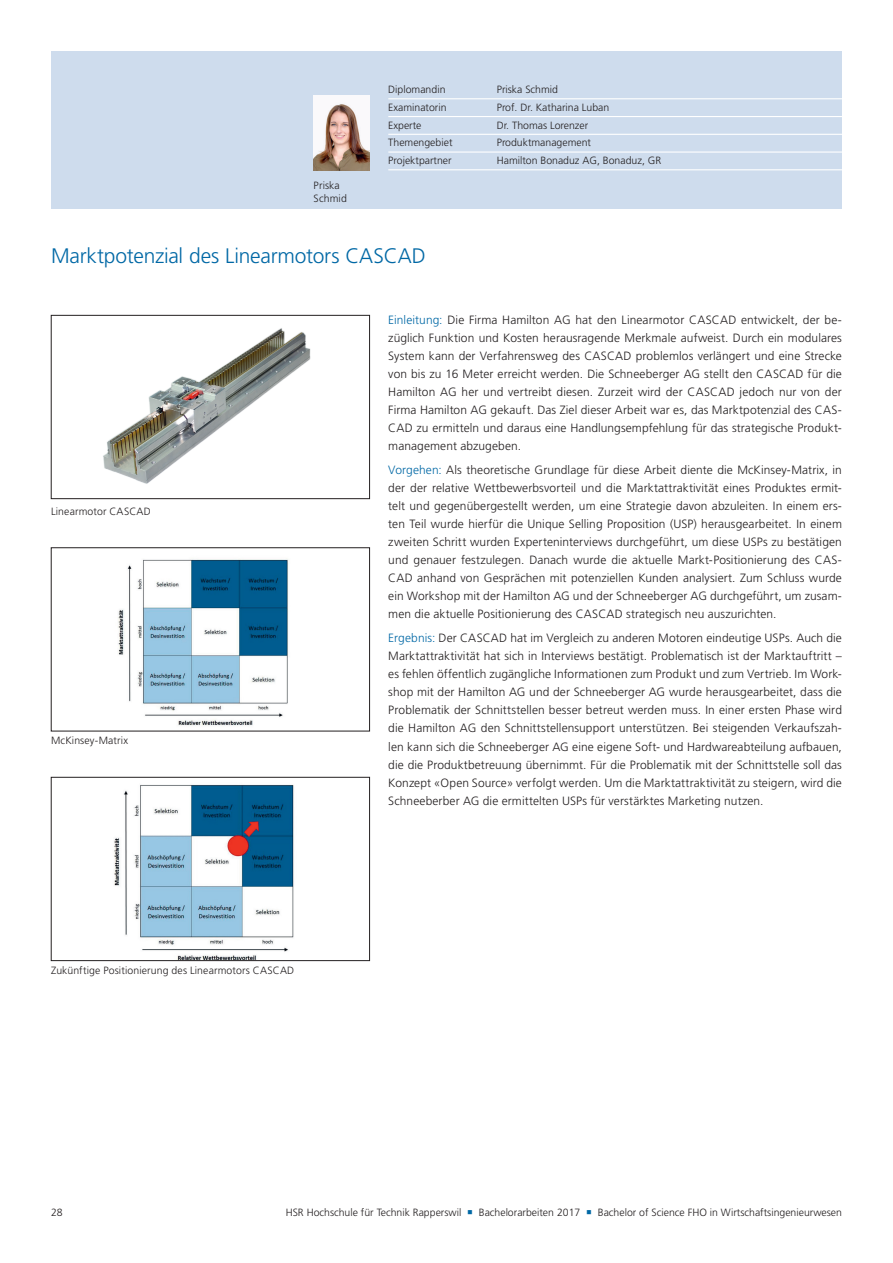
<style>
.page{position:relative;width:893px;height:1263px;background:#fff}
.page>*{position:absolute;margin:0;border:0;box-sizing:border-box;transform-origin:0 0}
.t1{font:300 21px "Frutiger LT Pro";letter-spacing:-.01em;color:#0068a5}
.t2{font:300 12px/18px "Frutiger LT Pro";letter-spacing:.005em;color:#231f20;text-align:justify}
.t3{font:300 10.5px/13.5px "Frutiger LT Pro";color:#231f20}
.s1{color:#0068a5}
</style>
<div class="page">
<div style="left:51px;top:51px;width:791px;height:157px;background:#cedced"></div>
<img style="left:103px;top:328px;width:208px;height:156px">
<div style="left:51px;top:315px;width:319px;height:184px;border:1px solid #231f20"></div>
<img style="left:118px;top:559px;width:171px;height:167px">
<div style="left:51px;top:547px;width:319px;height:184px;border:1px solid #231f20"></div>
<img style="left:114px;top:785px;width:180px;height:174px">
<div style="left:51px;top:777px;width:319px;height:184px;border:1px solid #231f20"></div>
<hr style="left:388px;top:98px;width:454px;height:1px;background:#fff">
<hr style="left:388px;top:116px;width:454px;height:1px;background:#fff">
<hr style="left:388px;top:134px;width:454px;height:1px;background:#fff">
<hr style="left:388px;top:151px;width:454px;height:2px;background:#fff">
<hr style="left:388px;top:169px;width:454px;height:1px;background:#fff">
<img style="left:314px;top:95px;width:56px;height:75px">
<p class="t3" style="left:314px;top:178px;width:35px">Priska<br>Schmid</p>
<p class="t3" style="left:388px;top:83px;width:59px">Diplomandin</p>
<p class="t3" style="left:497px;top:83px;width:63px">Priska Schmid</p>
<p class="t3" style="left:388px;top:101px;width:60px">Examinatorin</p>
<p class="t3" style="left:497px;top:101px;width:114px">Prof. Dr. Katharina Luban</p>
<p class="t3" style="left:388px;top:118px;width:35px">Experte</p>
<p class="t3" style="left:497px;top:118px;width:93px">Dr. Thomas Lorenzer</p>
<p class="t3" style="left:388px;top:136px;width:66px">Themengebiet</p>
<p class="t3" style="left:497px;top:136px;width:96px">Produktmanagement</p>
<p class="t3" style="left:388px;top:154px;width:65px">Projektpartner</p>
<p class="t3" style="left:497px;top:154px;width:166px">Hamilton Bonaduz AG, Bonaduz, GR</p>
<h1 class="t1" style="left:51px;top:243px;width:376px">Marktpotenzial des Linearmotors CASCAD</h1>
<p class="t3" style="left:51px;top:504px;width:101px">Linearmotor CASCAD</p>
<p class="t3" style="left:51px;top:734px;width:78px">McKinsey-Matrix</p>
<p class="t3" style="left:51px;top:963px;width:245px">Zukünftige Positionierung des Linearmotors CASCAD</p>
<p class="t2" style="left:388px;top:311px;width:455px"><span class="s1">Einleitung:</span> Die Firma Hamilton AG hat den Linearmotor CASCAD entwickelt, der be&shy;züglich Funktion und Kosten herausragende Merkmale aufweist. Durch ein modulares System kann der Verfahrensweg des CASCAD problemlos verlängert und eine Strecke von bis zu 16 Meter erreicht werden. Die Schneeberger AG stellt den CASCAD für die Hamilton AG her und vertreibt diesen. Zurzeit wird der CASCAD jedoch nur von der Firma Hamilton AG gekauft. Das Ziel dieser Arbeit war es, das Marktpotenzial des CAS-CAD zu ermitteln und daraus eine Handlungsempfehlung für das strategische Produkt&shy;management abzugeben.</p>
<p class="t2" style="left:388px;top:461px;width:455px"><span class="s1">Vorgehen:</span> Als theoretische Grundlage für diese Arbeit diente die McKinsey-Matrix, in der der relative Wettbewerbsvorteil und die Marktattraktivität eines Produktes ermit&shy;telt und gegenübergestellt werden, um eine Strategie davon abzuleiten. In einem ers&shy;ten Teil wurde hierfür die Unique Selling Proposition (USP) herausgearbeitet. In einem zweiten Schritt wurden Experteninterviews durchgeführt, um diese USPs zu bestätigen und genauer festzulegen. Danach wurde die aktuelle Markt-Positionierung des CAS-CAD anhand von Gesprächen mit potenziellen Kunden analysiert. Zum Schluss wurde ein Workshop mit der Hamilton AG und der Schneeberger AG durchgeführt, um zusam&shy;men die aktuelle Positionierung des CASCAD strategisch neu auszurichten.</p>
<p class="t2" style="left:388px;top:629px;width:455px"><span class="s1">Ergebnis:</span> Der CASCAD hat im Vergleich zu anderen Motoren eindeutige USPs. Auch die Marktattraktivität hat sich in Interviews bestätigt. Problematisch ist der Marktauftritt – es fehlen öffentlich zugängliche Informationen zum Produkt und zum Vertrieb. Im Work&shy;shop mit der Hamilton AG und der Schneeberger AG wurde herausgearbeitet, dass die Problematik der Schnittstellen besser betreut werden muss. In einer ersten Phase wird die Hamilton AG den Schnittstellensupport unterstützen. Bei steigenden Verkaufszah&shy;len kann sich die Schneeberger AG eine eigene Soft- und Hardwareabteilung aufbauen, die die Produktbetreuung übernimmt. Für die Problematik mit der Schnittstelle soll das Konzept «Open Source» verfolgt werden. Um die Marktattraktivität zu steigern, wird die Schneeberber AG die ermittelten USPs für verstärktes Marketing nutzen.</p>
<p class="t3" style="left:51px;top:1206px;width:13px">28</p>
<p class="t3" style="left:286px;top:1206px;width:558px">HSR Hochschule für Technik Rapperswil <span class="s1">○</span> Bachelorarbeiten 2017 <span class="s1">○</span> Bachelor of Science FHO in Wirtschaftsingenieurwesen</p>
</div>
